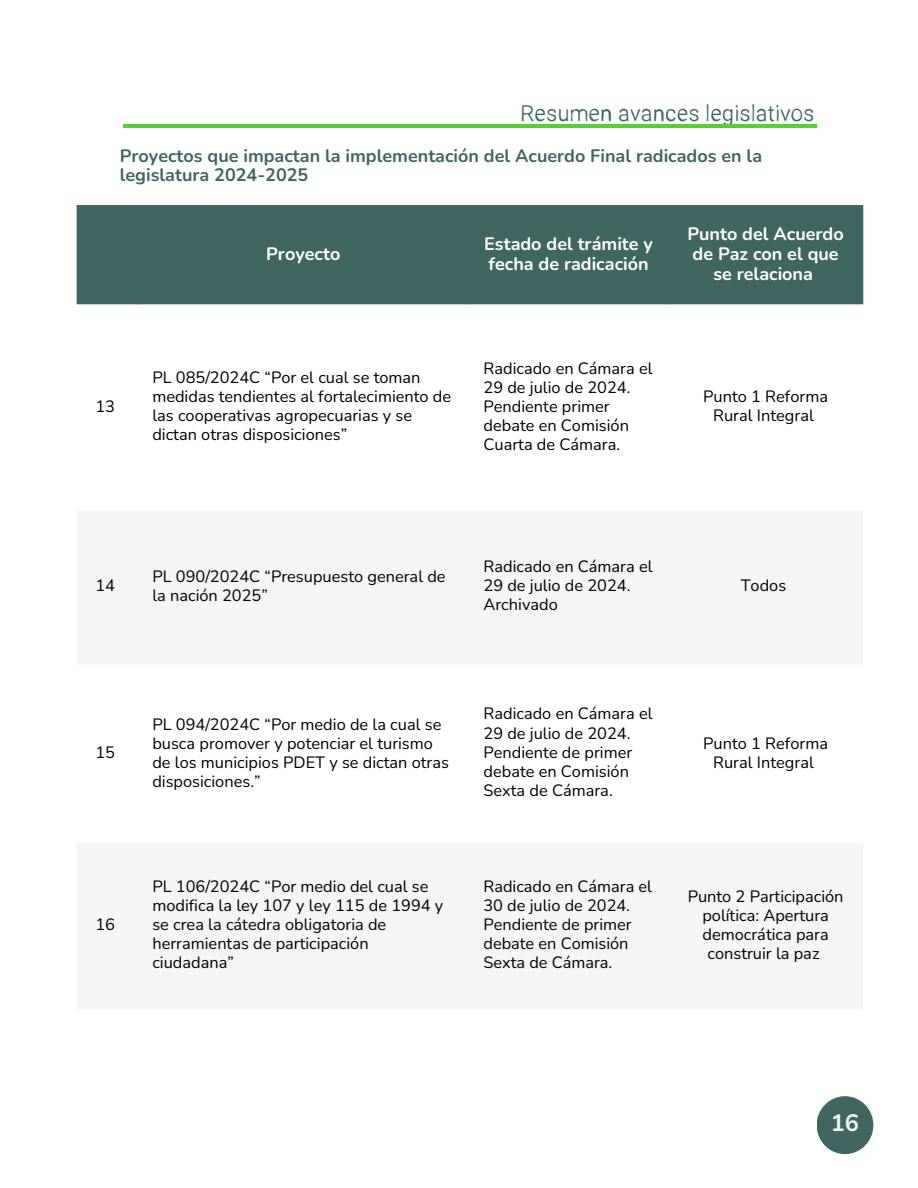
<style>
.page{position:relative;width:918px;height:1188px;background:#fff}
.page>*{position:absolute;margin:0;border:0;box-sizing:border-box;transform-origin:0 0}
.t1{font:700 23.7px "Nunito";color:#f5f5f5}
.t2{font:300 22.5px "Ramona";color:#406661}
.t3{font:700 18px/19.2px "Nunito";color:#406661}
.t4{font:700 18px/20.2px "Nunito";color:#fff}
.t5{font:16.35px/19.2px "Nunito";color:#000}
</style>
<div class="page">
<div style="left:817px;top:1096px;width:56px;height:58px;background:#406661;border-radius:50%"></div>
<hr style="left:123px;top:124px;width:694px;height:4px;background:#57d131">
<div style="left:77px;top:205px;width:786px;height:99px;background:#406661"></div>
<h1 class="t2" style="left:520px;top:104px;width:296px">Resumen avances legislativos</h1>
<p class="t3" style="left:120px;top:146px;width:644px">Proyectos que impactan la implementación del Acuerdo Final radicados en la legislatura 2024-2025</p>
<p class="t5" style="left:95px;top:397px;width:21px">13</p>
<p class="t4" style="left:266px;top:244px;width:76px">Proyecto</p>
<p class="t4" style="left:484px;top:234px;width:170px">Estado del trámite y fecha de radicación</p>
<p class="t4" style="left:687px;top:224px;width:158px;text-align:center">Punto del Acuerdo de Paz con el que se relaciona</p>
<p class="t5" style="left:152px;top:368px;width:300px">PL 085/2024C “Por el cual se toman medidas tendientes al fortalecimiento de las cooperativas agropecuarias y se dictan otras disposiciones”</p>
<p class="t5" style="left:484px;top:359px;width:171px">Radicado en Cámara el<br>29 de julio de 2024.<br>Pendiente primer debate en Comisión<br>Cuarta de Cámara.</p>
<p class="t5" style="left:703px;top:387px;width:126px;text-align:center">Punto 1 Reforma<br>Rural Integral</p>
<p class="t5" style="left:95px;top:576px;width:21px">14</p>
<p class="t5" style="left:152px;top:567px;width:295px">PL 090/2024C “Presupuesto general de la nación 2025”</p>
<p class="t5" style="left:484px;top:557px;width:171px">Radicado en Cámara el<br>29 de julio de 2024.<br>Archivado</p>
<p class="t5" style="left:95px;top:743px;width:21px">15</p>
<p class="t5" style="left:152px;top:715px;width:298px">PL 094/2024C “Por medio de la cual se busca promover y potenciar el turismo de los municipios PDET y se dictan otras disposiciones.”</p>
<p class="t5" style="left:484px;top:704px;width:171px">Radicado en Cámara el<br>29 de julio de 2024.<br>Pendiente de primer debate en Comisión<br>Sexta de Cámara.</p>
<p class="t5" style="left:741px;top:576px;width:47px">Todos</p>
<p class="t5" style="left:703px;top:734px;width:126px;text-align:center">Punto 1 Reforma<br>Rural Integral</p>
<p class="t5" style="left:95px;top:915px;width:21px">16</p>
<p class="t5" style="left:152px;top:877px;width:292px">PL 106/2024C “Por medio del cual se modifica la ley 107 y ley 115 de 1994 y se crea la cátedra obligatoria de herramientas de participación ciudadana”</p>
<p class="t5" style="left:484px;top:877px;width:170px">Radicado en Cámara el<br>30 de julio de 2024.<br>Pendiente de primer debate en Comisión<br>Sexta de Cámara.</p>
<p class="t5" style="left:688px;top:887px;width:157px;text-align:center">Punto 2 Participación política: Apertura democrática para construir la paz</p>
<p class="t1" style="left:831px;top:1107px;width:30px">16</p>
</div>
